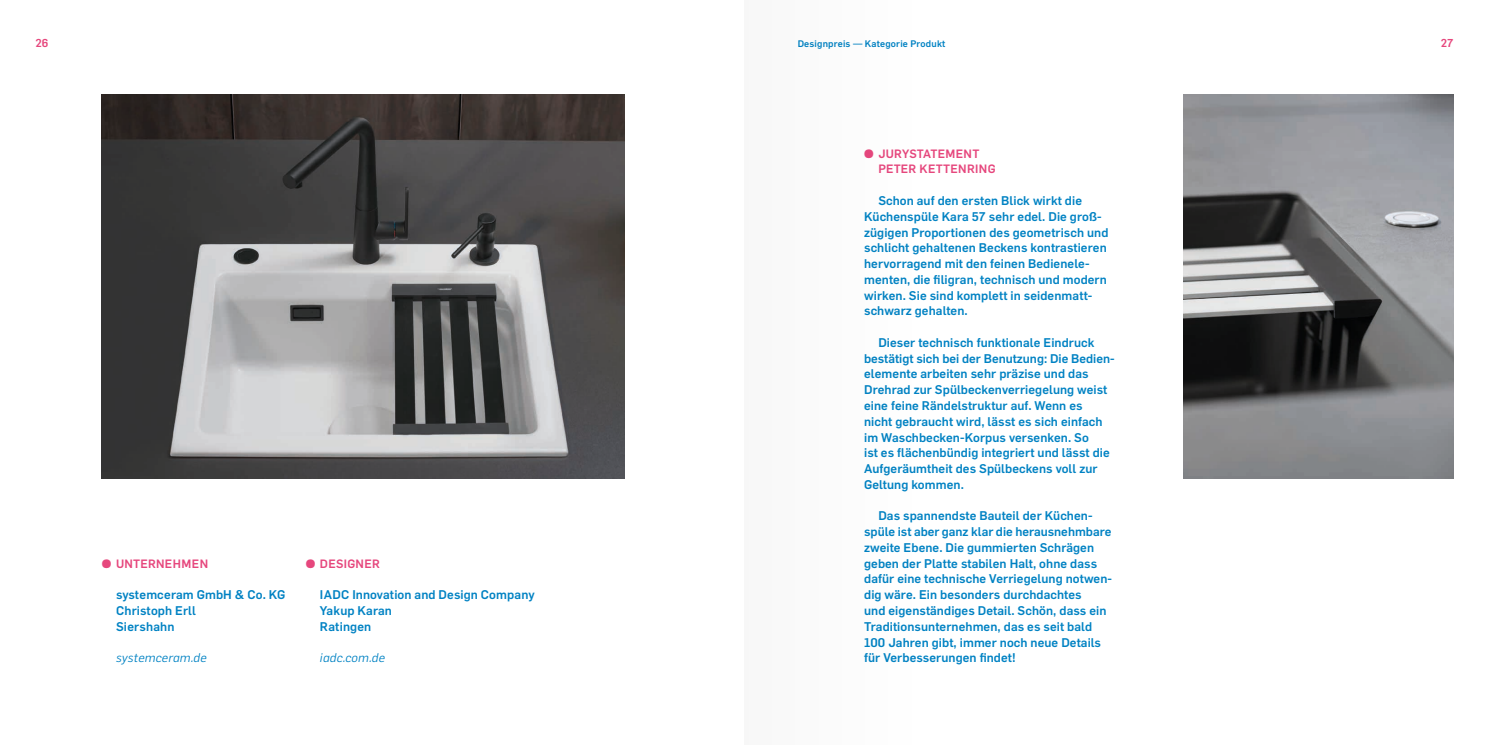
<style>
.page{position:relative;width:1489px;height:745px;background:#fff}
.page>*{position:absolute;margin:0;border:0;box-sizing:border-box;transform-origin:0 0}
.t1{font:500 12.38px/15.8px "Flama";letter-spacing:.005em;color:#0082c3}
.t2{font:italic 12.38px "Flama";letter-spacing:.015em;color:#0082c3}
.t3{font:500 11.88px/15.8px "Flama";letter-spacing:.02em;color:#e6477d}
.t4{font:500 11.25px "Flama";color:#e6477d}
.t5{font:500 9.38px "Flama";letter-spacing:.02em;color:#0082c3}
</style>
<div class="page">
<img style="left:102px;top:95px;width:523px;height:383px">
<img style="left:1183px;top:94px;width:270px;height:384px">
<div style="left:744px;top:0;width:177px;height:744px;background:#fbfbfb"></div>
<p class="t4" style="left:35px;top:35px;width:15px">26</p>
<p class="t4" style="left:1440px;top:35px;width:14px">27</p>
<p class="t5" style="left:797px;top:37px;width:149px">Designpreis — Kategorie Produkt</p>
<p class="t3" style="left:102px;top:554px;width:108px">● UNTERNEHMEN</p>
<p class="t1" style="left:116px;top:586px;width:171px">systemceram GmbH &amp; Co. KG<br>Christoph Erll<br>Siershahn</p>
<p class="t2" style="left:116px;top:649px;width:92px">systemceram.de</p>
<p class="t3" style="left:306px;top:554px;width:75px">● DESIGNER</p>
<p class="t1" style="left:320px;top:586px;width:216px">IADC Innovation and Design Company<br>Yakup Karan<br>Ratingen</p>
<p class="t2" style="left:320px;top:649px;width:67px">iadc.com.de</p>
<p class="t3" style="left:878px;top:145px;width:119px;text-indent:-14px">● JURYSTATEMENT<br>PETER KETTENRING</p>
<p class="t1" style="left:864px;top:192px;width:246px;text-indent:14px">Schon auf den ersten Blick wirkt die Küchenspüle Kara 57 sehr edel. Die groß&shy;zügigen Proportionen des geometrisch und schlicht gehaltenen Beckens kontrastieren hervorragend mit den feinen Bedienele&shy;menten, die filigran, technisch und modern wirken. Sie sind komplett in seidenmatt&shy;schwarz gehalten.</p>
<p class="t1" style="left:864px;top:334px;width:252px;text-indent:14px">Dieser technisch funktionale Eindruck bestätigt sich bei der Benutzung: Die Bedien&shy;elemente arbeiten sehr präzise und das Drehrad zur Spülbeckenverriegelung weist eine feine Rändelstruktur auf. Wenn es<br>nicht gebraucht wird, lässt es sich einfach im Waschbecken-Korpus versenken. So<br>ist es flächenbündig integriert und lässt die Aufgeräumtheit des Spülbeckens voll zur Geltung kommen.</p>
<p class="t1" style="left:864px;top:507px;width:249px;text-indent:14px">Das spannendste Bauteil der Küchen&shy;spüle ist aber ganz klar die herausnehmbare zweite Ebene. Die gummierten Schrägen geben der Platte stabilen Halt, ohne dass dafür eine technische Verriegelung notwen&shy;dig wäre. Ein besonders durchdachtes<br>und eigenständiges Detail. Schön, dass ein Traditionsunternehmen, das es seit bald 100 Jahren gibt, immer noch neue Details für Verbesserungen findet!</p>
</div>
